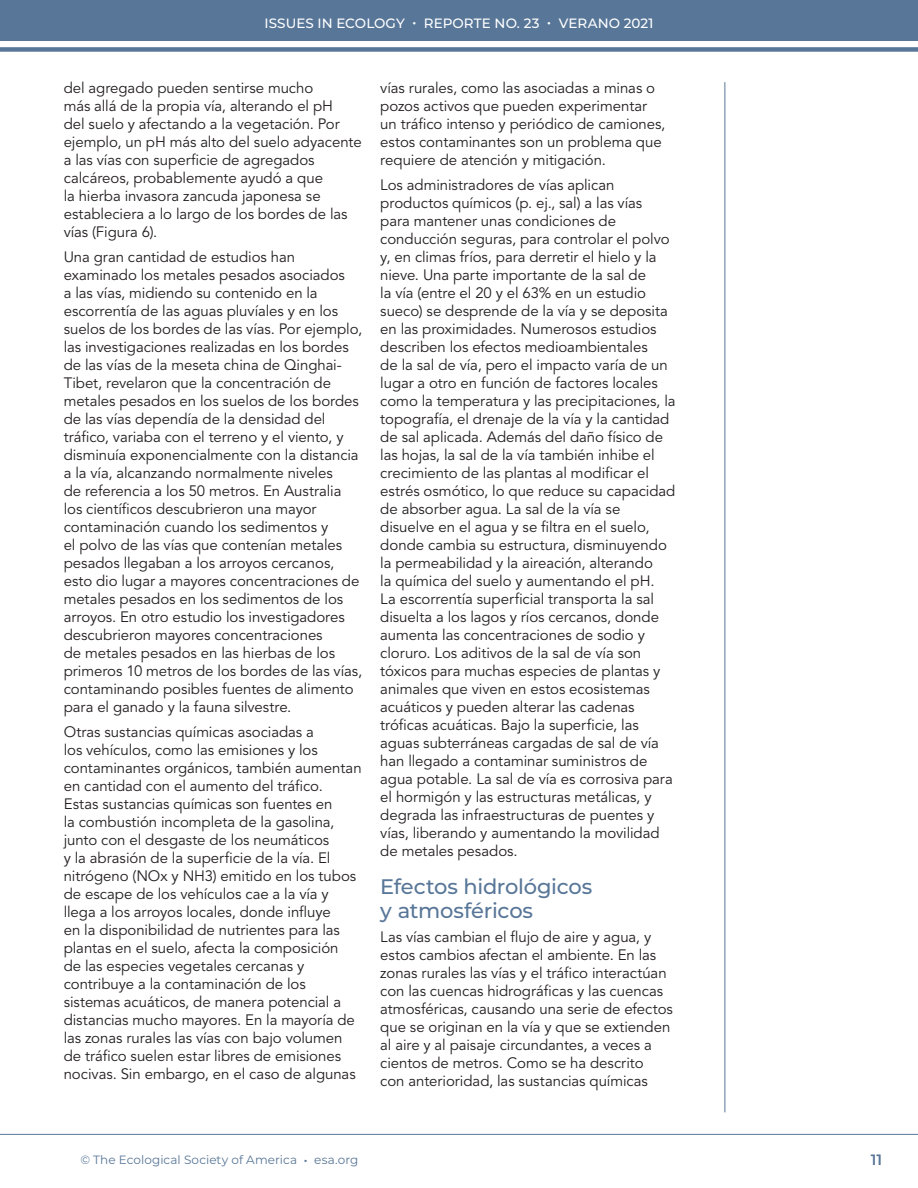
<style>
.page{position:relative;width:918px;height:1188px;background:#fff}
.page>*{position:absolute;margin:0;border:0;box-sizing:border-box;transform-origin:0 0}
.t1{font:500 21px "Montserrat";letter-spacing:-.015em;color:#587698}
.t2{font:15px/18px "Avenir LT Std";letter-spacing:-.005em;color:#231f20}
.t3{font:600 15px "Montserrat";color:#587698}
.t4{font:500 13.5px "Montserrat";letter-spacing:.01em;color:#fff}
.t5{font:12px "Montserrat";letter-spacing:.005em;color:#587698}
.s1{font-size:15px}
</style>
<div class="page">
<div style="left:0;top:0;width:918px;height:41px;background:#587698"></div>
<div style="left:0;top:47px;width:918px;height:5px;background:#587698"></div>
<hr style="left:0;top:1134px;width:918px;height:1px;background:#587698">
<hr style="left:724px;top:82px;width:1px;height:1030px;background:#587698">
<p class="t4" style="left:264px;top:14px;width:391px">ISSUES IN ECOLOGY • REPORTE NO. 23 • VERANO 2021</p>
<p class="t2" style="left:64px;top:80px;width:300px">del agregado pueden sentirse mucho<br>más allá de la propia vía, alterando el pH<br>del suelo y afectando a la vegetación. Por ejemplo, un pH más alto del suelo adyacente a las vías con superficie de agregados calcáreos, probablemente ayudó a que<br>la hierba invasora zancuda japonesa se estableciera a lo largo de los bordes de las vías (Figura 6).</p>
<p class="t2" style="left:64px;top:248px;width:300px">Una gran cantidad de estudios han examinado los metales pesados asociados<br>a las vías, midiendo su contenido en la escorrentía de las aguas pluvíales y en los suelos de los bordes de las vías. Por ejemplo, las investigaciones realizadas en los bordes de las vías de la meseta china de Qinghai-Tibet, revelaron que la concentración de metales pesados en los suelos de los bordes de las vías dependía de la densidad del tráfico, variaba con el terreno y el viento, y disminuía exponencialmente con la distancia a la vía, alcanzando normalmente niveles<br>de referencia a los 50 metros. En Australia los científicos descubrieron una mayor contaminación cuando los sedimentos y<br>el polvo de las vías que contenían metales pesados llegaban a los arroyos cercanos, esto dio lugar a mayores concentraciones de metales pesados en los sedimentos de los arroyos. En otro estudio los investigadores descubrieron mayores concentraciones<br>de metales pesados en las hierbas de los primeros 10 metros de los bordes de las vías, contaminando posibles fuentes de alimento para el ganado y la fauna silvestre.</p>
<p class="t2" style="left:64px;top:723px;width:299px">Otras sustancias químicas asociadas a<br>los vehículos, como las emisiones y los contaminantes orgánicos, también aumentan en cantidad con el aumento del tráfico.<br>Estas sustancias químicas son fuentes en<br>la combustión incompleta de la gasolina, junto con el desgaste de los neumáticos<br>y la abrasión de la superficie de la vía. El nitrógeno (NOx y NH3) emitido en los tubos de escape de los vehículos cae a la vía y llega a los arroyos locales, donde influye<br>en la disponibilidad de nutrientes para las plantas en el suelo, afecta la composición<br>de las especies vegetales cercanas y contribuye a la contaminación de los sistemas acuáticos, de manera potencial a distancias mucho mayores. En la mayoría de las zonas rurales las vías con bajo volumen de tráfico suelen estar libres de emisiones nocivas. Sin embargo, en el caso de algunas</p>
<p class="t2" style="left:380px;top:80px;width:287px">vías rurales, como las asociadas a minas o pozos activos que pueden experimentar un tráfico intenso y periódico de camiones, estos contaminantes son un problema que requiere de atención y mitigación.</p>
<p class="t2" style="left:380px;top:176px;width:297px">Los administradores de vías aplican productos químicos (p. ej., sal) a las vías para mantener unas condiciones de conducción seguras, para controlar el polvo y, en climas fríos, para derretir el hielo y la nieve. Una parte importante de la sal de<br>la vía (entre el 20 y el 63% en un estudio sueco) se desprende de la vía y se deposita en las proximidades. Numerosos estudios describen los efectos medioambientales<br>de la sal de vía, pero el impacto varía de un lugar a otro en función de factores locales como la temperatura y las precipitaciones, la topografía, el drenaje de la vía y la cantidad de sal aplicada. Además del daño físico de las hojas, la sal de la vía también inhibe el crecimiento de las plantas al modificar el estrés osmótico, lo que reduce su capacidad de absorber agua. La sal de la vía se disuelve en el agua y se filtra en el suelo, donde cambia su estructura, disminuyendo la permeabilidad y la aireación, alterando<br>la química del suelo y aumentando el pH.<br>La escorrentía superficial transporta la sal disuelta a los lagos y ríos cercanos, donde aumenta las concentraciones de sodio y cloruro. Los aditivos de la sal de vía son tóxicos para muchas especies de plantas y animales que viven en estos ecosistemas acuáticos y pueden alterar las cadenas tróficas acuáticas. Bajo la superficie, las aguas subterráneas cargadas de sal de vía han llegado a contaminar suministros de agua potable. La sal de vía es corrosiva para el hormigón y las estructuras metálicas, y degrada las infraestructuras de puentes y vías, liberando y aumentando la movilidad de metales pesados.</p>
<p class="t1" style="left:380px;top:872px;width:214px">Efectos hidrológicos</p>
<p class="t1" style="left:380px;top:896px;width:154px">y atmosféricos</p>
<p class="t2" style="left:380px;top:929px;width:294px">Las vías cambian el flujo de aire y agua, y estos cambios afectan el ambiente. En las zonas rurales las vías y el tráfico interactúan con las cuencas hidrográficas y las cuencas atmosféricas, causando una serie de efectos que se originan en la vía y que se extienden al aire y al paisaje circundantes, a veces a cientos de metros. Como se ha descrito<br>con anterioridad, las sustancias químicas</p>
<p class="t5" style="left:80px;top:1151px;width:279px">© The Ecological Society of America <span class="s1">•</span> esa.org</p>
<p class="t3" style="left:871px;top:1149px;width:13px">11</p>
</div>
